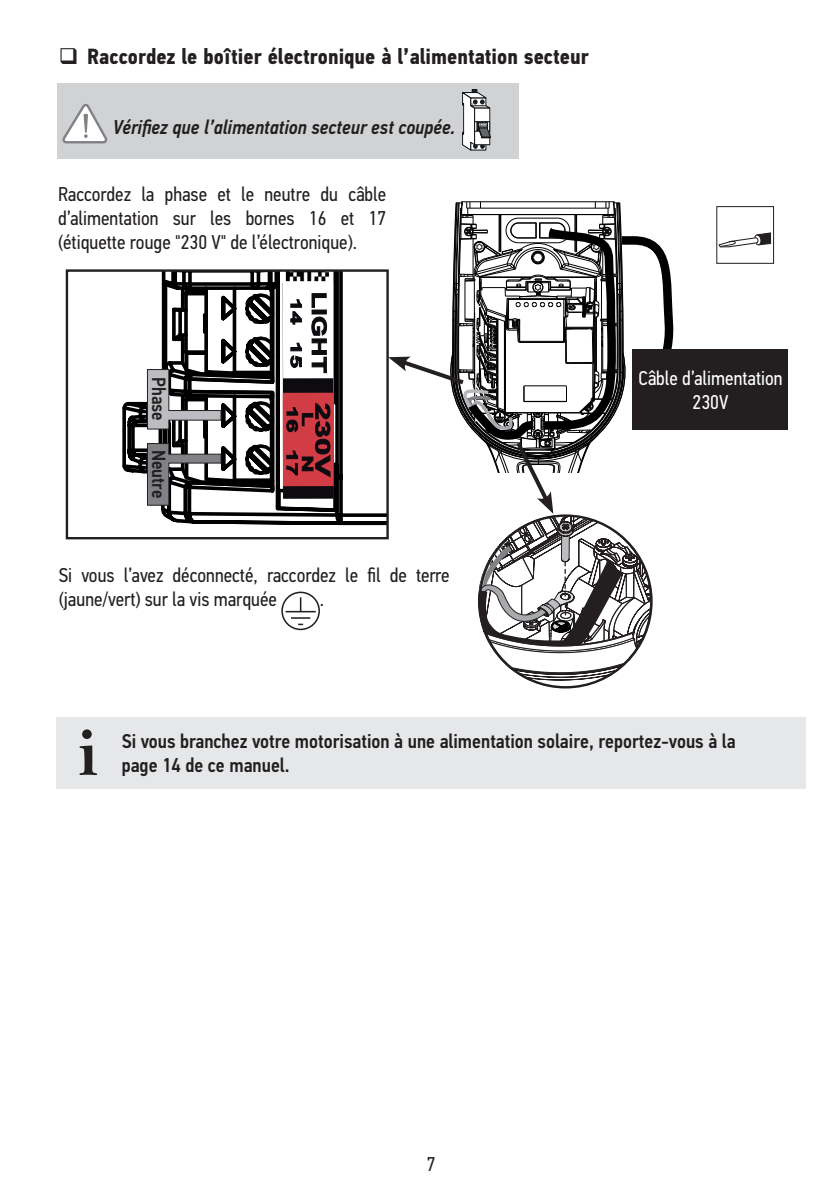
<style>
.page{position:relative;width:840px;height:1191px;background:#fff}
.page>*{position:absolute;margin:0;border:0;box-sizing:border-box;transform-origin:0 0}
.t1{font:700 22px "PF Din Text Cond Pro";color:#231f20}
.t2{font:20px/24px "PF Din Text Cond Pro";color:#231f20;text-align:justify}
.t3{font:500 20px/24px "PF Din Text Cond Pro";color:#231f20}
.t4{font:italic 500 20px "PF Din Text Cond Pro";color:#231f20}
.t5{font:20px/24px "PF Din Text Cond Pro";color:#fff;text-align:center}
.t6{font:500 19.2px "PF Din Text Cond Pro";color:#231f20}
</style>
<div class="page">
<div style="left:716px;top:206px;width:57px;height:58px;background:#fff;border:1px solid #231f20"></div>
<svg style="left:717px;top:232px;width:54px;height:16px"></svg>
<svg style="left:122px;top:401px;width:24px;height:73px"></svg>
<div style="left:632px;top:349px;width:155px;height:81px;background:#231f20"></div>
<div style="left:57px;top:83px;width:461px;height:76px;background:#d1d2d4"></div>
<svg style="left:62px;top:104px;width:45px;height:39px"></svg>
<svg style="left:462px;top:89px;width:28px;height:61px;background:#b0b1b2"></svg>
<div style="left:57px;top:716px;width:748px;height:72px;background:#e6e7e9"></div>
<svg style="left:79px;top:729px;width:18px;height:46px"></svg>
<svg style="left:146px;top:201px;width:527px;height:486px"></svg>
<p class="t1" style="left:87px;top:43px;width:503px">Raccordez le boîtier électronique à l’alimentation secteur</p>
<p class="t4" style="left:113px;top:115px;width:344px">Vérifiez que l’alimentation secteur est coupée.</p>
<p class="t2" style="left:58px;top:182px;width:329px">Raccordez la phase et le neutre du câble d’alimentation sur les bornes 16 et 17 (étiquette rouge "230 V" de l’électronique).</p>
<p class="t6" style="left:170px;top:377px;width:45px;rotate:90deg">Phase</p>
<p class="t6" style="left:170px;top:449px;width:50px;rotate:90deg">Neutre</p>
<p class="t2" style="left:59px;top:563px;width:392px">Si vous l’avez déconnecté, raccordez le fil de terre (jaune/vert) sur la vis marquée</p>
<p class="t2" style="left:320px;top:587px;width:6px">.</p>
<p class="t5" style="left:638px;top:366px;width:146px">Câble d’alimentation<br>230V</p>
<p class="t3" style="left:122px;top:729px;width:615px">Si vous branchez votre motorisation à une alimentation solaire, reportez-vous à la page 14 de ce manuel.</p>
<p class="t2" style="left:426px;top:1151px;width:10px">7</p>
</div>
